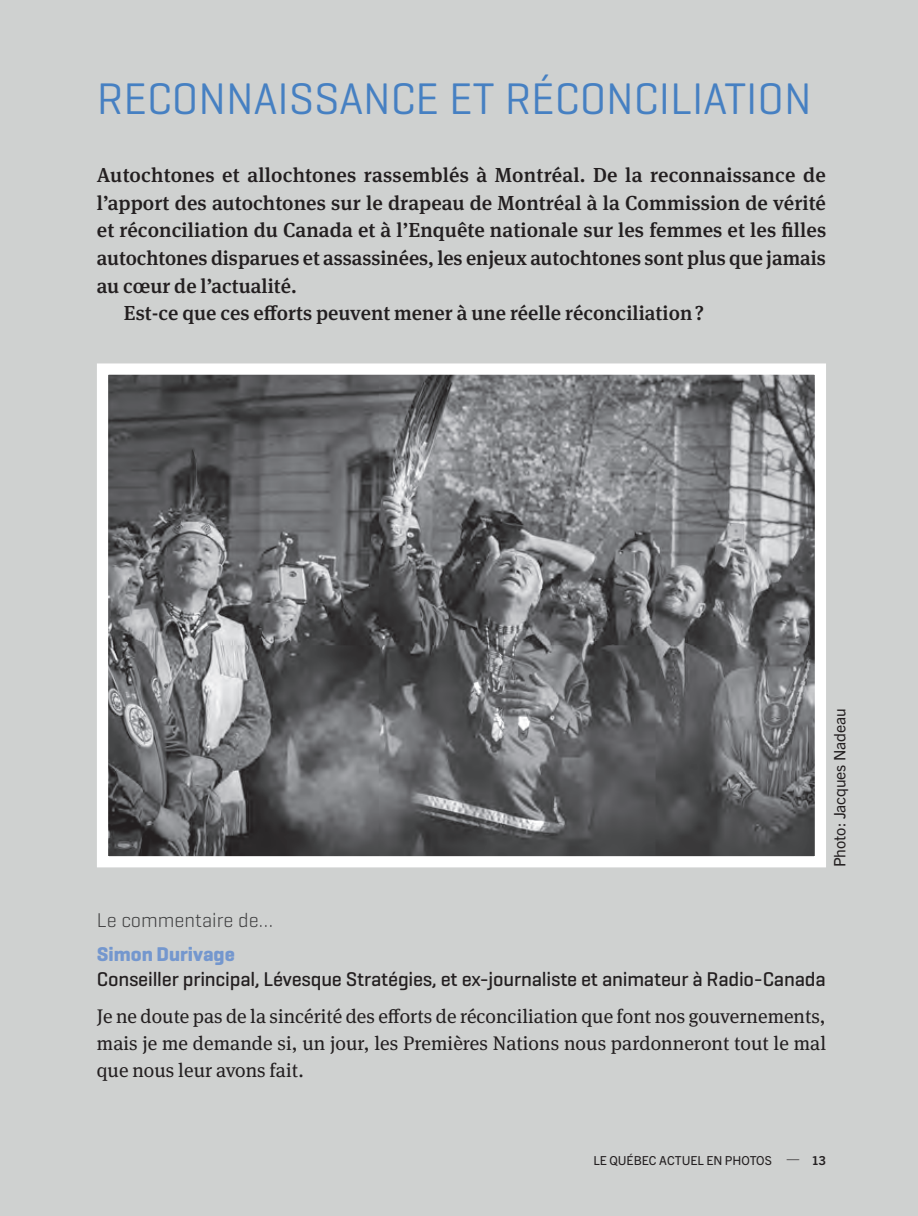
<style>
.page{position:relative;width:918px;height:1216px;background:#cfd1d0}
.page>*{position:absolute;margin:0;border:0;box-sizing:border-box;transform-origin:0 0}
.t1{font:45px "Geogrotesque";color:#4680c2}
.t2{font:500 20.25px "Meta Serif OT";letter-spacing:.005em;color:#231f20}
.t3{font:500 20.25px "Geogrotesque";letter-spacing:-.01em;color:#231f20}
.t4{font:300 20.25px "Geogrotesque";color:#3e3e3f}
.t5{font:700 20.25px "Geogrotesque";color:#7497ce}
.t6{font:19.8px/27px "Meta Serif OT";color:#231f20;text-align:justify}
.t7{font:15.75px "Trade Gothic Next LT Pro";letter-spacing:-.005em;color:#231f20}
.t8{font:12.38px "Trade Gothic Next LT Pro";color:#231f20}
.s1{font-weight:700}
</style>
<div class="page">
<img style="left:109px;top:375px;width:705px;height:480px">
<div style="left:97px;top:363px;width:729px;height:504px;border:11px solid #fff"></div>
<h1 class="t1" style="left:97px;top:70px;width:716px">RECONNAISSANCE ET RÉCONCILIATION</h1>
<p class="t2" style="left:97px;top:163px;width:730px">Autochtones et allochtones rassemblés à Montréal. De la reconnaissance de</p>
<p class="t2" style="left:97px;top:190px;width:730px">l’apport des autochtones sur le drapeau de Montréal à la Commission de vérité</p>
<p class="t2" style="left:97px;top:218px;width:731px">et réconciliation du Canada et à l’Enquête nationale sur les femmes et les filles</p>
<p class="t2" style="left:97px;top:246px;width:730px">autochtones disparues et assassinées, les enjeux autochtones sont plus que jamais</p>
<p class="t2" style="left:97px;top:273px;width:201px">au cœur de l’actualité.</p>
<p class="t2" style="left:124px;top:301px;width:582px">Est-ce que ces efforts peuvent mener à une réelle réconciliation ?</p>
<p class="t7" style="left:828px;top:867px;width:160px;rotate:-90deg">Photo: Jacques Nadeau</p>
<p class="t4" style="left:97px;top:907px;width:178px">Le commentaire de…</p>
<p class="t5" style="left:97px;top:942px;width:139px">Simon Durivage</p>
<p class="t3" style="left:97px;top:966px;width:730px">Conseiller principal, Lévesque Stratégies, et ex-journaliste et animateur à Radio-Canada</p>
<p class="t6" style="left:97px;top:1003px;width:731px">Je ne doute pas de la sincérité des efforts de réconciliation que font nos gouvernements, mais je me demande si, un jour, les Premières Nations nous pardonneront tout le mal que nous leur avons fait.</p>
<p class="t8" style="left:593px;top:1151px;width:234px">LE QUÉBEC ACTUEL EN PHOTOS — <span class="s1">13</span></p>
</div>
